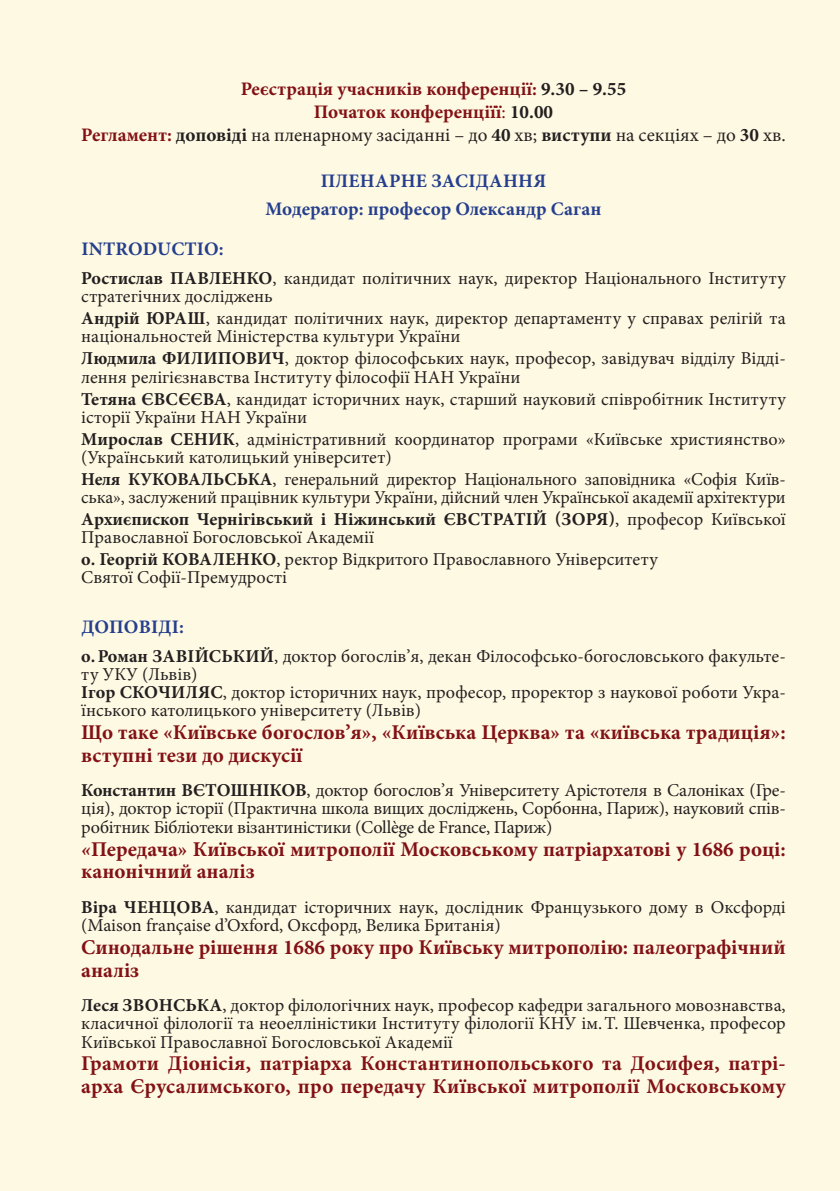
<style>
.page{position:relative;width:840px;height:1191px;background:#fff}
.page>*{position:absolute;margin:0;border:0;box-sizing:border-box;transform-origin:0 0}
.t1{font:700 21px/23px "Minion Pro";color:#821116}
.t2{font:700 19px/23px "Minion Pro";color:#821116;text-align:center}
.t3{font:700 19px/28.4px "Minion Pro";letter-spacing:.01em;color:#253f8e;text-align:center}
.t4{font:18.2px/18.2px "Minion Pro";color:#231f20}
.s1{color:#231f20}
.s2{font-weight:400}
.s3{font-weight:400;color:#231f20}
.s4{font-weight:700}
.s5{font-style:italic}
</style>
<div class="page">
<div style="left:0;top:0;width:839px;height:1191px;background:#fef9e2"></div>
<p class="t2" style="left:81px;top:77px;width:705px">Реєстрація учасників конференції: <span class="s1">9.30 – 9.55<br></span>Початок конференціїї<span class="s2">:</span> <span class="s1">10.00<br></span>Регламент: <span class="s1">доповіді</span> <span class="s3">на пленарному засіданні – до</span> <span class="s1">40</span> <span class="s3">хв;</span> <span class="s1">виступи</span> <span class="s3">на секціях – до</span> <span class="s1">30</span> <span class="s3">хв.</span></p>
<p class="t3" style="left:265px;top:166px;width:337px">ПЛЕНАРНЕ ЗАСІДАННЯ<br>Модератор: професор Олександр Саган</p>
<p class="t3" style="left:81px;top:235px;width:144px">INTRODUCTIO:</p>
<p class="t4" style="left:81px;top:269px;width:705px"><span class="s4">Ростислав ПАВЛЕНКО</span>, кандидат політичних наук, директор Національного Інституту стратегічних досліджень</p>
<p class="t4" style="left:81px;top:309px;width:705px"><span class="s4">Андрій ЮРАШ</span>, кандидат політичних наук, директор департаменту у справах релігій та національностей Міністерства культури України</p>
<p class="t4" style="left:81px;top:349px;width:705px"><span class="s4">Людмила ФИЛИПОВИЧ</span>, доктор філософських наук, професор, завідувач відділу Відді&shy;лення релігієзнавства Інституту філософії НАН України</p>
<p class="t4" style="left:81px;top:390px;width:705px"><span class="s4">Тетяна ЄВСЄЄВА</span>, кандидат історичних наук, старший науковий співробітник Інституту історії України НАН України</p>
<p class="t4" style="left:81px;top:430px;width:705px"><span class="s4">Мирослав СЕНИК</span>, адміністративний координатор програми «Київське християнство» (Український католицький університет)</p>
<p class="t4" style="left:81px;top:470px;width:705px"><span class="s4">Неля КУКОВАЛЬСЬКА</span>, генеральний директор Національного заповідника «Софія Київ&shy;ська», заслужений працівник культури України, дійсний член Української академії архітектури</p>
<p class="t4" style="left:81px;top:510px;width:705px"><span class="s4">Архиєпископ Чернігівський і Ніжинський ЄВСТРАТІЙ (ЗОРЯ)</span>, професор Київської<br>Православної Богословської Академії</p>
<p class="t4" style="left:81px;top:550px;width:577px"><span class="s4">о. Георгій КОВАЛЕНКО</span>, ректор Відкритого Православного Університету<br>Святої Софії-Премудрості</p>
<p class="t3" style="left:81px;top:612px;width:104px">ДОПОВІДІ:</p>
<p class="t4" style="left:81px;top:647px;width:705px"><span class="s4">о.Роман ЗАВІЙСЬКИЙ</span>, доктор богослів’я, декан Філософсько-богословського факульте&shy;ту УКУ (Львів)<br><span class="s4">Ігор СКОЧИЛЯС</span>, доктор історичних наук, професор, проректор з наукової роботи Укра&shy;їнського католицького університету (Львів)</p>
<p class="t1" style="left:81px;top:720px;width:705px">Що таке «Київське богослов’я», «Київська Церква» та «київська традиція»: вступні тези до дискусії</p>
<p class="t4" style="left:81px;top:781px;width:705px;text-align:justify"><span class="s4">Константин ВЄТОШНІКОВ</span>, доктор богослов’я Університету Арістотеля в Салоніках (Гре&shy;ція), доктор історії (Практична школа вищих досліджень, Сорбонна, Париж), науковий спів&shy;робітник Бібліотеки візантиністики (Collège de France, Париж)</p>
<p class="t1" style="left:81px;top:837px;width:705px"><span class="s5">«</span>Передача» Київської митрополії Московському патріархатові у 1686 році: канонічний аналіз</p>
<p class="t4" style="left:81px;top:898px;width:705px"><span class="s4">Віра ЧЕНЦОВА</span>, кандидат історичних наук, дослідник Французького дому в Оксфорді (Maison française d’Oxford, Оксфорд, Велика Британія)</p>
<p class="t1" style="left:81px;top:935px;width:705px">Синодальне рішення 1686 року про Київську митрополію: палеографічний аналіз</p>
<p class="t4" style="left:81px;top:996px;width:705px;text-align:justify"><span class="s4">Леся ЗВОНСЬКА</span>, доктор філологічних наук, професор кафедри загального мовознавства, класичної філології та неоелліністики Інституту філології КНУ ім.Т. Шевченка, професор Київської Православної Богословської Академії</p>
<p class="t1" style="left:81px;top:1052px;width:705px">Грамоти Діонісія, патріарха Константинопольського та Досифея, патрі&shy;арха Єрусалимського, про передачу Київської митрополії Московському</p>
</div>
